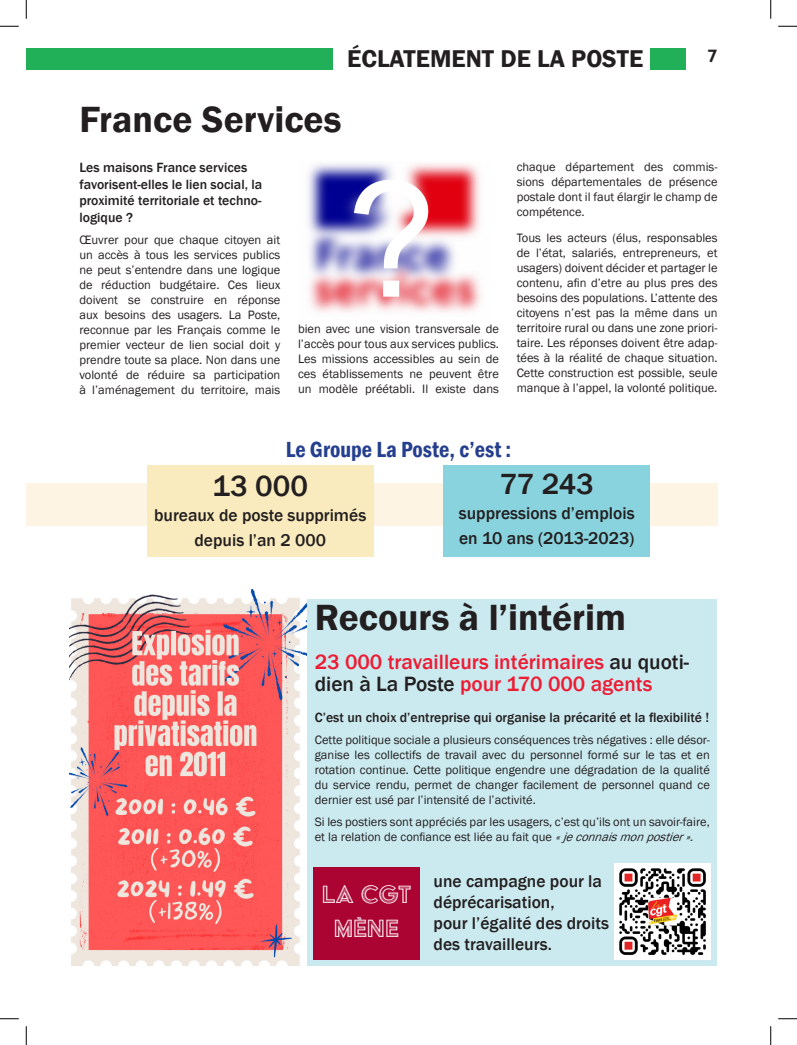
<style>
.page{position:relative;width:797px;height:1045px;background:#fff}
.page>*{position:absolute;margin:0;border:0;box-sizing:border-box;transform-origin:0 0}
._02-Titre_minuscule{font:600 37.5px "Franklin Gothic";color:#231f20}
._03-Titre_sous_article{font:500 30px "Franklin Gothic";color:#231f20}
._05-Article{font:28.75px/34.5px "Acier BAT Text Gris";color:#fff;text-align:center}
._01-TITRE_CHAPITRE{font:600 25px "Franklin Gothic";color:#231f20}
._04-chapeau{font:600 condensed 22.5px "Franklin Gothic";color:#253f8e}
._03-Titre_sous_article-2{font:500 21.25px/22.5px "Franklin Gothic";color:#ed1b33}
._04-chapeau-2{font:500 17.5px/21px "Franklin Gothic";color:#231f20}
.t1{font:700 17.5px "Aller";color:#231f20}
._05-Article-2{font:500 13.75px/16.5px "Franklin Gothic";color:#231f20}
._05-Article-3{font:12.5px/15px "Franklin Gothic";color:#231f20;text-align:justify}
.s1{color:#231f20}
.s2{font-style:italic}
</style>
<div class="page">
<img style="left:69px;top:590px;width:239px;height:376px">
<div style="left:308px;top:598px;width:409px;height:367px;background:#cbeaef"></div>
<img style="left:614px;top:863px;width:96px;height:96px">
<div style="left:26px;top:483px;width:691px;height:43px;background:#fef4e4"></div>
<div style="left:443px;top:466px;width:207px;height:91px;background:#88d3de"></div>
<div style="left:147px;top:466px;width:226px;height:91px;background:#f9ebbd"></div>
<div style="left:650px;top:48px;width:35px;height:22px;background:#21b058"></div>
<div style="left:26px;top:48px;width:307px;height:22px;background:#21b058"></div>
<div style="left:313px;top:868px;width:106px;height:92px;background:#ab0332"></div>
<img style="left:308px;top:163px;width:173px;height:150px">
<svg style="left:0;top:25px;width:19px;height:2px"></svg>
<svg style="left:778px;top:25px;width:19px;height:2px"></svg>
<svg style="left:0;top:1018px;width:19px;height:1px"></svg>
<svg style="left:778px;top:1018px;width:19px;height:1px"></svg>
<svg style="left:25px;top:0;width:2px;height:19px"></svg>
<svg style="left:25px;top:1026px;width:2px;height:19px"></svg>
<svg style="left:770px;top:0;width:1px;height:19px"></svg>
<svg style="left:770px;top:1026px;width:1px;height:19px"></svg>
<p class="_01-TITRE_CHAPITRE" style="left:347px;top:43px;width:298px">ÉCLATEMENT DE LA POSTE</p>
<h3 class="t1" style="left:707px;top:45px;width:12px">7</h3>
<p class="_02-Titre_minuscule" style="left:79px;top:97px;width:263px">France Services</p>
<p class="_05-Article-2" style="left:79px;top:160px;width:184px">Les maisons France services favorisent-elles le lien social, la proximité territoriale et techno&shy;logique ?</p>
<p class="_05-Article-3" style="left:79px;top:232px;width:202px">Œuvrer pour que chaque citoyen ait un accès à tous les services publics ne peut s’entendre dans une logique de réduction budgétaire. Ces lieux doivent se construire en réponse aux besoins des usagers. La Poste, reconnue par les Français comme le premier vecteur de lien social doit y prendre toute sa place. Non dans une volonté de réduire sa participation à l’aménagement du territoire, mais</p>
<p class="_05-Article-3" style="left:298px;top:321px;width:202px">bien avec une vision transversale de l’accès pour tous aux services publics.<br>Les missions accessibles au sein de ces établissements ne peuvent être un modèle préétabli. Il existe dans</p>
<p class="_05-Article-3" style="left:516px;top:160px;width:202px">chaque département des commis&shy;sions départementales de présence postale dont il faut élargir le champ de compétence.</p>
<p class="_05-Article-3" style="left:516px;top:231px;width:202px">Tous les acteurs (élus, responsables de l’état, salariés, entrepreneurs, et usagers) doivent décider et partager le contenu, afin d’etre au plus pres des besoins des populations. L’attente des citoyens n’est pas la même dans un territoire rural ou dans une zone priori&shy;taire. Les réponses doivent être adap&shy;tées à la réalité de chaque situation.<br>Cette construction est possible, seule manque à l’appel, la volonté politique.</p>
<p class="_04-chapeau" style="left:286px;top:434px;width:227px">Le Groupe La Poste, c’est :</p>
<p class="_03-Titre_sous_article" style="left:212px;top:467px;width:97px">13 000</p>
<p class="_04-chapeau-2" style="left:154px;top:502px;width:214px;line-height:25px;text-align:center">bureaux de poste supprimés depuis l’an 2 000</p>
<p class="_03-Titre_sous_article" style="left:499px;top:466px;width:96px">77 243</p>
<p class="_04-chapeau-2" style="left:459px;top:501px;width:177px;line-height:25px">suppressions d’emplois en 10 ans (2013-2023)</p>
<p class="_02-Titre_minuscule" style="left:315px;top:594px;width:312px">Recours à l’intérim</p>
<p class="_03-Titre_sous_article-2" style="left:315px;top:650px;width:376px">23 000 travailleurs intérimaires <span class="s1">au quoti&shy;dien à La Poste</span> pour 170 000 agents</p>
<p class="_05-Article-2" style="left:315px;top:709px;width:396px">C’est un choix d’entreprise qui organise la précarité et la flexibilité !</p>
<p class="_05-Article-3" style="left:315px;top:732px;width:396px">Cette politique sociale a plusieurs conséquences très négatives : elle désor&shy;ganise les collectifs de travail avec du personnel formé sur le tas et en rotation continue. Cette politique engendre une dégradation de la qualité du service rendu, permet de changer facilement de personnel quand ce dernier est usé par l’intensité de l’activité.</p>
<p class="_05-Article-3" style="left:315px;top:814px;width:396px">Si les postiers sont appréciés par les usagers, c’est qu’ils ont un savoir-faire, et la relation de confiance est liée au fait que <span class="s2">«jeconnaismonpostier».</span></p>
<p class="_04-chapeau-2" style="left:433px;top:870px;width:177px">une campagne pour la déprécarisation,<br>pour l’égalité des droits des travailleurs.</p>
<p class="_05-Article" style="left:322px;top:876px;width:91px">LA CGT<br>MÈNE</p>
</div>
